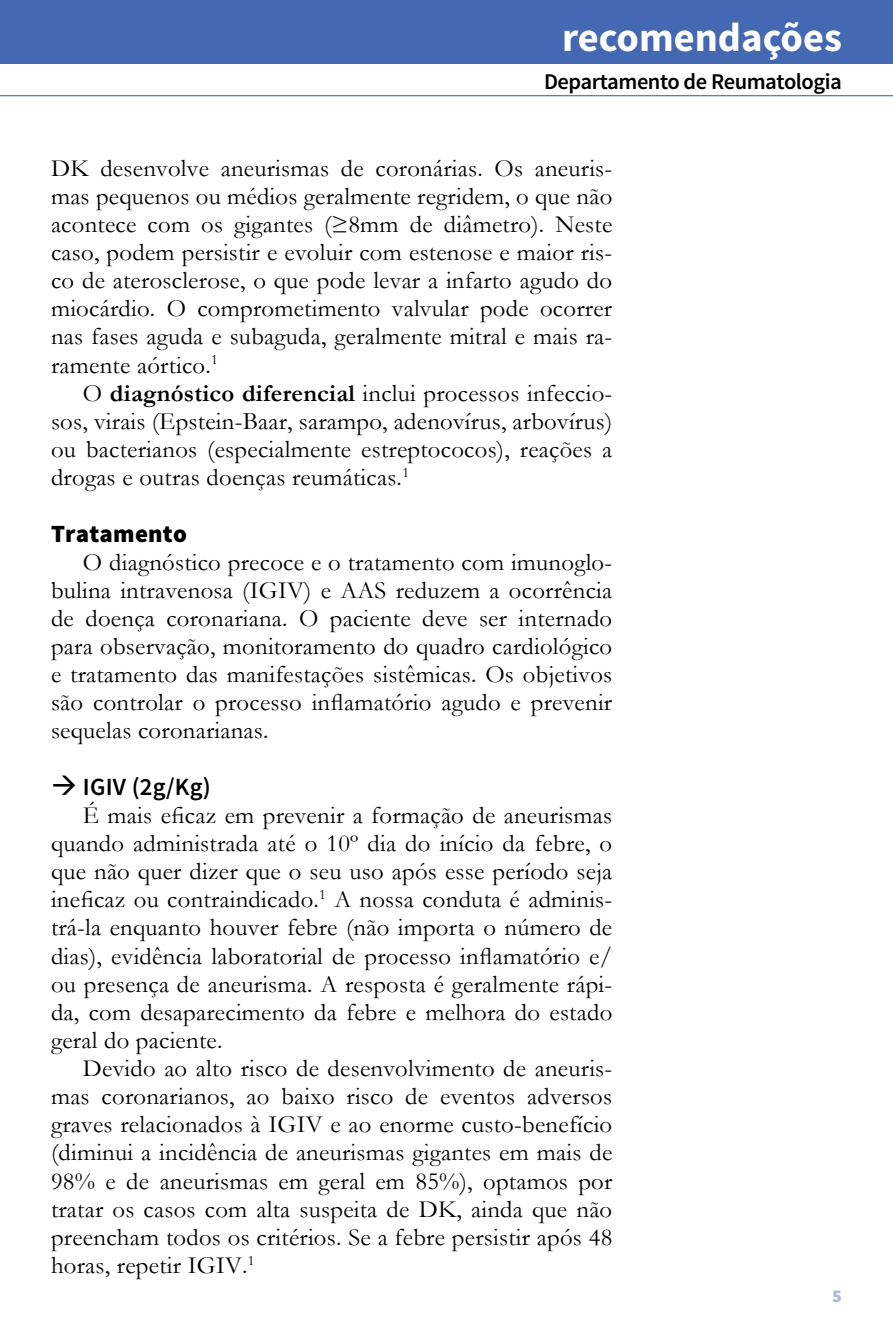
<style>
.page{position:relative;width:893px;height:1340px;background:#fff}
.page>*{position:absolute;margin:0;border:0;box-sizing:border-box;transform-origin:0 0}
.t1{font:700 40.5px "Source Sans Pro";color:#fff}
.t2{font:24.75px/28.1px "Garamond";letter-spacing:.01em;color:#000;text-align:justify}
.t3{font:600 24.75px "Source Sans Pro";letter-spacing:.01em;color:#000}
.t4{font:900 24.75px "Source Sans Pro";letter-spacing:.01em;color:#000}
.t5{font:600 22.5px "Source Sans Pro";letter-spacing:-.02em;color:#000}
.t6{font:900 18px "Source Sans Pro";color:#afb7dd}
.s1{font-weight:700}
</style>
<div class="page">
<div style="left:0;top:0;width:893px;height:64px;background:#4468b1"></div>
<hr style="left:0;top:95px;width:893px;height:1px;background:#4468b1">
<h1 class="t1" style="left:562px;top:12px;width:281px">recomendações</h1>
<p class="t5" style="left:544px;top:68px;width:299px">Departamento de Reumatologia</p>
<p class="t2" style="left:51px;top:153px;width:563px">DK desenvolve aneurismas de coronárias. Os aneuris&shy;mas pequenos ou médios geralmente regridem, o que não acontece com os gigantes (≥8mm de diâmetro). Neste caso, podem persistir e evoluir com estenose e maior ris&shy;co de aterosclerose, o que pode levar a infarto agudo do miocárdio. O comprometimento valvular pode ocorrer nas fases aguda e subaguda, geralmente mitral e mais ra&shy;ramente aórtico.<sup>1</sup></p>
<p class="t2" style="left:51px;top:378px;width:563px;text-indent:32px">O <span class="s1">diagnóstico diferencial</span> inclui processos infeccio&shy;sos, virais (Epstein-Baar, sarampo, adenovírus, arbovírus) ou bacterianos (especialmente estreptococos), reações a drogas e outras doenças reumáticas.<sup>1</sup></p>
<p class="t4" style="left:51px;top:517px;width:137px">Tratamento</p>
<p class="t2" style="left:51px;top:547px;width:563px;text-indent:32px">O diagnóstico precoce e o tratamento com imunoglo&shy;bulina intravenosa (IGIV) e AAS reduzem a ocorrência de doença coronariana. O paciente deve ser internado para observação, monitoramento do quadro cardiológico e tratamento das manifestações sistêmicas. Os objetivos são controlar o processo inflamatório agudo e prevenir sequelas coronarianas.</p>
<p class="t3" style="left:83px;top:771px;width:129px">IGIV (2g/Kg)</p>
<p class="t2" style="left:51px;top:800px;width:563px;text-indent:32px">É mais eficaz em prevenir a formação de aneurismas quando administrada até o 10º dia do início da febre, o que não quer dizer que o seu uso após esse período seja ineficaz ou contraindicado.<sup>1</sup> A nossa conduta é adminis&shy;trá-la enquanto houver febre (não importa o número de dias), evidência laboratorial de processo inflamatório e/ ou presença de aneurisma. A resposta é geralmente rápi&shy;da, com desaparecimento da febre e melhora do estado geral do paciente.</p>
<p class="t2" style="left:51px;top:1053px;width:563px;text-indent:32px">Devido ao alto risco de desenvolvimento de aneuris&shy;mas coronarianos, ao baixo risco de eventos adversos graves relacionados à IGIV e ao enorme custo-benefício (diminui a incidência de aneurismas gigantes em mais de 98% e de aneurismas em geral em 85%), optamos por tratar os casos com alta suspeita de DK, ainda que não preencham todos os critérios. Se a febre persistir após 48 horas, repetir IGIV.<sup>1</sup></p>
<p class="t6" style="left:832px;top:1284px;width:11px">5</p>
</div>
